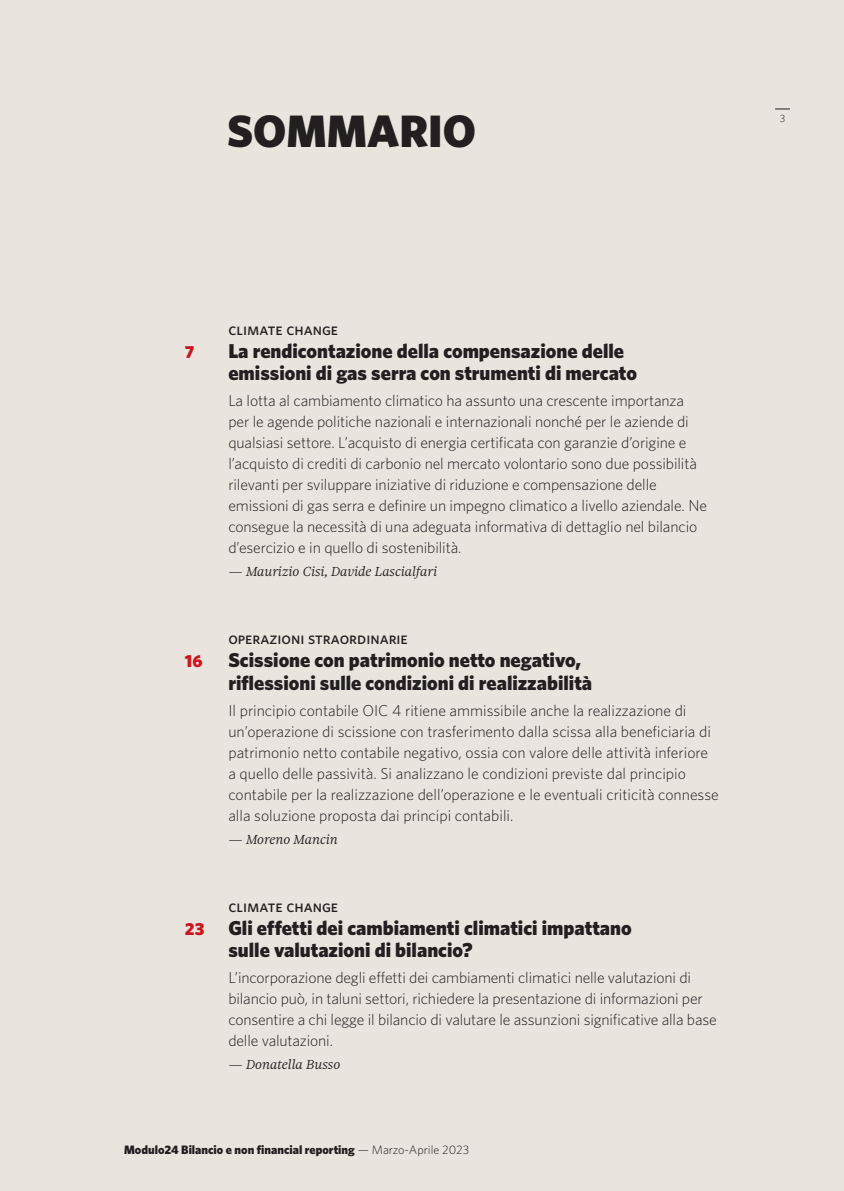
<style>
.page{position:relative;width:844px;height:1191px;background:#fff}
.page>*{position:absolute;margin:0;border:0;box-sizing:border-box;transform-origin:0 0}
.PRIMO_PARAGRAFO{font:900 45.5px "Whitney";color:#231f20}
.SOMM_2{font:900 20.12px/22.8px "Whitney";color:#231f20}
.SOMM_2-2{font:900 17.5px "Whitney";color:#cd151d}
.SOMM_1{font:16.62px "Whitney Medium SC";color:#231f20}
.SOMM_4{font:300 15.75px/21px "Whitney";letter-spacing:-.005em;color:#231f20}
.SOMM_3{font:italic 300 14px "Sole 24 Serif Text";color:#231f20}
.t1{font:900 12.25px "Whitney";color:#231f20}
.t2{font:300 12.25px "Whitney";color:#231f20}
.t3{font:300 10.5px "Whitney";color:#231f20}
.s1{font-size:17.5px;color:#cd151d}
.s2{font-weight:300}
</style>
<div class="page">
<div style="left:0;top:0;width:843px;height:1191px;background:#e9e4de"></div>
<svg style="left:775px;top:109px;width:14px;height:1px"></svg>
<p class="PRIMO_PARAGRAFO" style="left:227px;top:104px;width:250px">SOMMARIO</p>
<p class="t3" style="left:779px;top:112px;width:7px">3</p>
<p class="SOMM_1" style="left:228px;top:319px;width:111px">climate change</p>
<p class="SOMM_2-2" style="left:185px;top:341px;width:11px">7</p>
<p class="SOMM_2" style="left:228px;top:338px;width:410px">La rendicontazione della compensazione delle emissioni di gas serra con strumenti di mercato</p>
<p class="SOMM_4" style="left:228px;top:390px;width:480px">La lotta al cambiamento climatico ha assunto una crescente importanza per le agende politiche nazionali e internazionali nonché per le aziende di qualsiasi settore. L’acquisto di energia certificata con garanzie d’origine e l’acquisto di crediti di carbonio nel mercato volontario sono due possibilità rilevanti per sviluppare iniziative di riduzione e compensazione delle emissioni di gas serra e definire un impegno climatico a livello aziendale. Ne consegue la necessità di una adeguata informativa di dettaglio nel bilancio d’esercizio e in quello di sostenibilità.</p>
<p class="SOMM_3" style="left:228px;top:563px;width:210px">— Maurizio Cisi, Davide Lascialfari</p>
<p class="SOMM_1" style="left:228px;top:628px;width:181px">operazioni straordinarie</p>
<p class="SOMM_2-2" style="left:185px;top:650px;width:19px">16</p>
<p class="SOMM_2" style="left:228px;top:648px;width:365px">Scissione con patrimonio netto negativo, riflessioni sulle condizioni di realizzabilità</p>
<p class="SOMM_4" style="left:228px;top:699px;width:492px">Il principio contabile OIC 4 ritiene ammissibile anche la realizzazione di un’operazione di scissione con trasferimento dalla scissa alla beneficiaria di patrimonio netto contabile negativo, ossia con valore delle attività inferiore a quello delle passività. Si analizzano le condizioni previste dal principio contabile per la realizzazione dell’operazione e le eventuali criticità connesse alla soluzione proposta dai principi contabili.</p>
<p class="SOMM_3" style="left:228px;top:830px;width:111px">— Moreno Mancin</p>
<p class="SOMM_1" style="left:228px;top:896px;width:111px">climate change</p>
<p class="SOMM_2" style="left:228px;top:915px;width:405px;text-indent:-43px"><span class="s1">23</span> Gli effetti dei cambiamenti climatici impattano sulle valutazioni di bilancio?</p>
<p class="SOMM_4" style="left:228px;top:967px;width:489px">L’incorporazione degli effetti dei cambiamenti climatici nelle valutazioni di bilancio può, in taluni settori, richiedere la presentazione di informazioni per consentire a chi legge il bilancio di valutare le assunzioni significative alla base delle valutazioni.</p>
<p class="SOMM_3" style="left:228px;top:1056px;width:113px">— Donatella Busso</p>
<p class="t1" style="left:124px;top:1142px;width:346px">Modulo24 Bilancio e non financial reporting <span class="s2">— Marzo-Aprile 2023</span></p>
<p class="t2" style="left:372px;top:1142px;width:138px">Novembre-Dicembre 2022</p>
</div>
